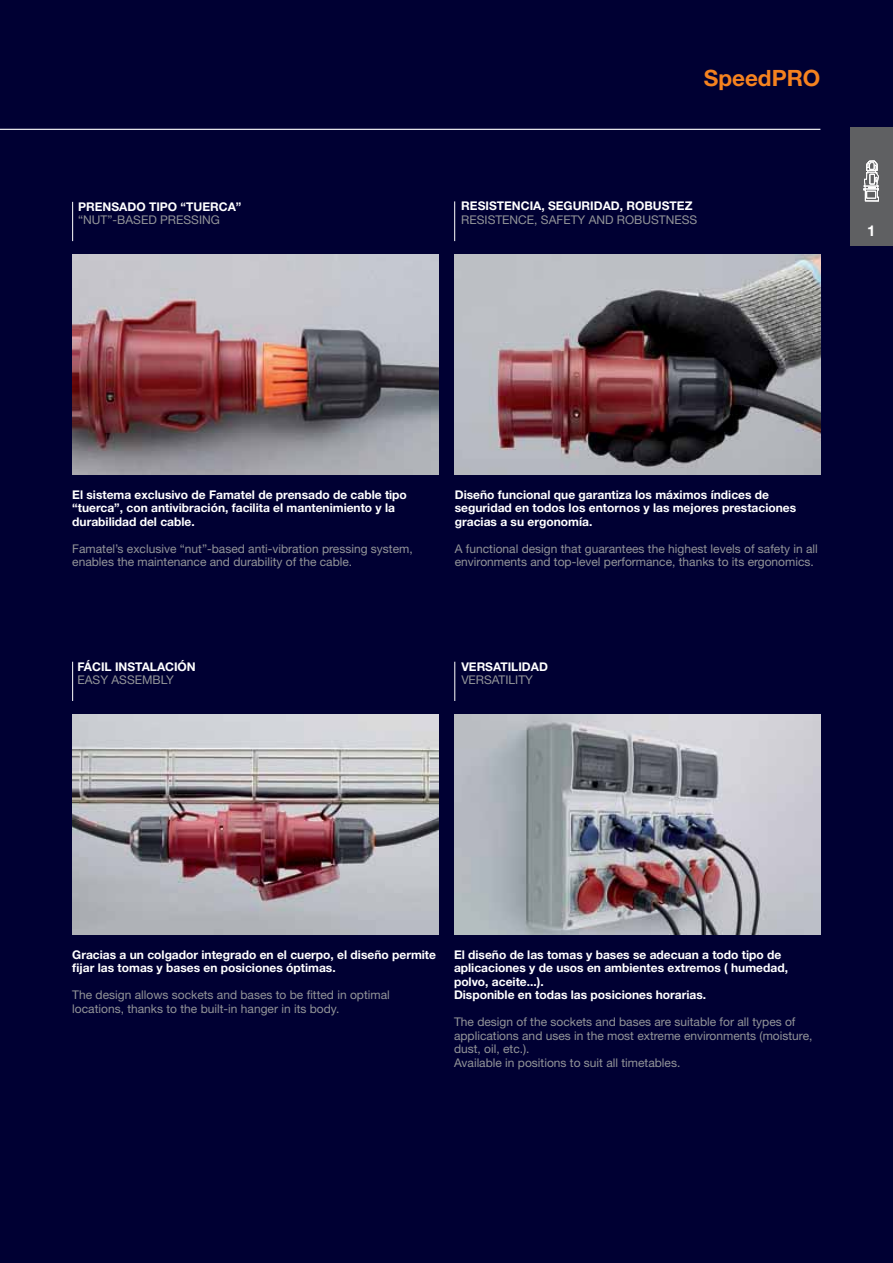
<style>
.page{position:relative;width:893px;height:1263px;background:#003}
.page>*{position:absolute;margin:0;border:0;box-sizing:border-box;transform-origin:0 0}
.t1{font:700 22.5px "Helvetica Neue LT Std";color:#f5821f}
.t2{font:700 15px "Helvetica Neue LT Std";color:#fff}
.t3{font:700 12px/13.5px "Helvetica Neue LT Std";color:#fff}
.t4{font:12px/13.5px "Helvetica Neue LT Std";color:#939598}
</style>
<div class="page">
<hr style="left:0;top:129px;width:820px;height:1px;background:#fff">
<hr style="left:72px;top:202px;width:1px;height:39px;background:#fff">
<hr style="left:72px;top:662px;width:1px;height:39px;background:#fff">
<hr style="left:454px;top:201px;width:1px;height:40px;background:#fff">
<hr style="left:454px;top:662px;width:1px;height:39px;background:#fff">
<img style="left:72px;top:255px;width:366px;height:220px">
<img style="left:454px;top:255px;width:366px;height:220px">
<img style="left:72px;top:714px;width:366px;height:221px">
<img style="left:454px;top:714px;width:366px;height:221px">
<div style="left:850px;top:127px;width:43px;height:119px;background:#5f6062"></div>
<svg style="left:863px;top:160px;width:16px;height:42px"></svg>
<p class="t3" style="left:78px;top:201px;width:165px">PRENSADO TIPO “TUERCA”</p>
<p class="t4" style="left:78px;top:214px;width:143px">“NUT”-BASED PRESSING</p>
<h1 class="t1" style="left:704px;top:70px;width:118px">SpeedPRO</h1>
<p class="t3" style="left:461px;top:200px;width:233px">RESISTENCIA, SEGURIDAD, ROBUSTEZ</p>
<p class="t4" style="left:461px;top:214px;width:238px">RESISTENCE, SAFETY AND ROBUSTNESS</p>
<p class="t2" style="left:867px;top:225px;width:10px">1</p>
<p class="t3" style="left:72px;top:489px;width:336px">El sistema exclusivo de Famatel de prensado de cable tipo “tuerca”, con antivibración, facilita el mantenimiento y la durabilidad del cable.</p>
<p class="t4" style="left:72px;top:543px;width:342px">Famatel’s exclusive “nut”-based anti-vibration pressing system, enables the maintenance and durability of the cable.</p>
<p class="t3" style="left:77px;top:661px;width:120px">FÁCIL INSTALACIÓN</p>
<p class="t4" style="left:77px;top:674px;width:98px">EASY ASSEMBLY</p>
<p class="t3" style="left:455px;top:489px;width:343px">Diseño funcional que garantiza los máximos índices de seguridad en todos los entornos y las mejores prestaciones gracias a su ergonomía.</p>
<p class="t4" style="left:455px;top:543px;width:365px">A functional design that guarantees the highest levels of safety in all environments and top-level performance, thanks to its ergonomics.</p>
<p class="t3" style="left:461px;top:661px;width:88px">VERSATILIDAD</p>
<p class="t4" style="left:461px;top:674px;width:73px">VERSATILITY</p>
<p class="t3" style="left:72px;top:949px;width:365px">Gracias a un colgador integrado en el cuerpo, el diseño permite fijar las tomas y bases en posiciones óptimas.</p>
<p class="t4" style="left:72px;top:989px;width:319px">The design allows sockets and bases to be fitted in optimal locations, thanks to the built-in hanger in its body.</p>
<p class="t3" style="left:454px;top:949px;width:336px">El diseño de las tomas y bases se adecuan a todo tipo de aplicaciones y de usos en ambientes extremos ( humedad, polvo, aceite...).<br>Disponible en todas las posiciones horarias.</p>
<p class="t4" style="left:454px;top:1016px;width:360px">The design of the sockets and bases are suitable for all types of applications and uses in the most extreme environments (moisture, dust, oil, etc.).<br>Available in positions to suit all timetables.</p>
</div>
